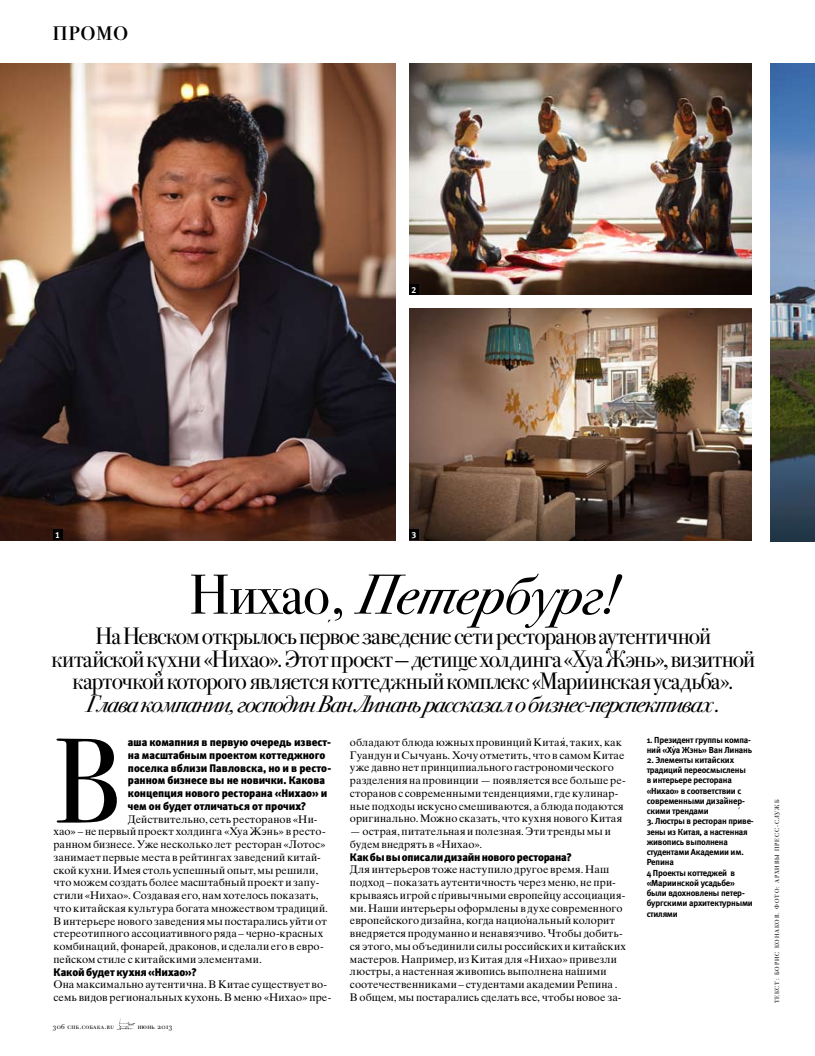
<style>
.page{position:relative;width:815px;height:1056px;background:#fff}
.page>*{position:absolute;margin:0;border:0;box-sizing:border-box;transform-origin:0 0}
.t1{font:120.88px "Bodoni 72 OSC";color:#000}
.t2{font:italic 56.25px "Bodoni 72 C";letter-spacing:-.005em;color:#000}
.t3{font:30px "Bodon 72 SCC";letter-spacing:.015em;color:#000}
.t4{font:23.75px/22.5px "Bodoni 72 C";letter-spacing:-.03em;color:#000;text-align:center}
.t5{font:italic 23.75px "Bodoni 72 C";letter-spacing:-.045em;color:#000}
.t6{font:11px/12.8px "Times Ten Cyr Upright";letter-spacing:.01em;color:#000}
.t7{font:11px/12.8px "Meta Black C";letter-spacing:-.005em;color:#000}
.t8{font:8.75px/10.2px "Meta Bold C";letter-spacing:-.02em;color:#000}
.t9{font:8.75px "Meta Bold LFC";color:#fff}
.t10{font:7.5px "Bodon 72 SCC";letter-spacing:.055em;color:#000}
.t11{font:6.25px "Bodoni 72 C";letter-spacing:.15em;color:#000}
.s1{font-style:normal}
</style>
<div class="page">
<svg style="left:117px;top:1018px;width:18px;height:12px"></svg>
<img style="left:771px;top:63px;width:44px;height:478px">
<img style="left:0;top:63px;width:395px;height:477px">
<img style="left:409px;top:308px;width:342px;height:232px">
<img style="left:409px;top:64px;width:342px;height:231px">
<div style="left:53px;top:530px;width:9px;height:10px;background:#000"></div>
<div style="left:409px;top:530px;width:9px;height:10px;background:#000"></div>
<div style="left:409px;top:284px;width:9px;height:11px;background:#000"></div>
<h3 class="t3" style="left:52px;top:12px;width:77px">промо</h3>
<p class="t9" style="left:411px;top:285px;width:6px">2</p>
<p class="t9" style="left:55px;top:530px;width:6px">1</p>
<p class="t9" style="left:411px;top:530px;width:6px">3</p>
<h2 class="t2" style="left:189px;top:563px;width:430px"><span class="s1">Нихао,</span> Петербург!</h2>
<h3 class="t4" style="left:51px;top:625px;width:705px">На Невском открылось первое заведение сети ресторанов аутентичной китайской кухни «Нихао». Этот проект — детище холдинга «Хуа Жэнь», визитной карточкой которого является коттеджный комплекс «Мариинская усадьба».</h3>
<h3 class="t5" style="left:86px;top:690px;width:636px">Глава компании, господин Ван Линань рассказал о бизнес-перспективах .</h3>
<h1 class="t1" style="left:53px;top:711px;width:71px">В</h1>
<p class="t7" style="left:128px;top:736px;width:205px">аша комапния в первую очередь извест&shy;на масштабным проектом коттеджного поселка вблизи Павловска, но и в ресто&shy;ранном бизнесе вы не новички. Какова концепция нового ресторана «Нихао» и чем он будет отличаться от прочих?</p>
<p class="t6" style="left:53px;top:812px;width:276px;text-indent:74px">Действительно, сеть ресторанов «Ни&shy;хао» – не первый проект холдинга «Хуа Жэнь» в ресто&shy;ранном бизнесе. Уже несколько лет ресторан «Лотос» занимает первые места в рейтингах заведений китай&shy;ской кухни. Имея столь успешный опыт, мы решили, что можем создать более масштабный проект и запу&shy;стили «Нихао». Создавая его, нам хотелось показать, что китайская культура богата множеством традиций.<br>В интерьере нового заведения мы постарались уйти от стереотипного ассоциативного ряда – черно-красных комбинаций, фонарей, драконов, и сделали его в евро&shy;пейском стиле с китайскими элементами.</p>
<p class="t7" style="left:53px;top:965px;width:145px">Какой будет кухня «Нихао»?</p>
<p class="t6" style="left:53px;top:978px;width:279px">Она максимально аутентична. В Китае существует во&shy;семь видов региональных кухонь. В меню «Нихао» пре-</p>
<p class="t10" style="left:53px;top:1022px;width:63px">306 спб.собака.ru</p>
<p class="t10" style="left:138px;top:1022px;width:36px">июнь 2013</p>
<p class="t6" style="left:350px;top:736px;width:277px">обладают блюда южных провинций Китая, таких, как Гуандун и Сычуань. Хочу отметить, что в самом Китае уже давно нет принципиального гастрономического разделения на провинции — появляется все больше ре&shy;сторанов с современными тенденциями, где кулинар&shy;ные подходы искусно смешиваются, а блюда подаются оригинально. Можно сказать, что кухня нового Китая</p>
<p class="t6" style="left:350px;top:825px;width:262px">— острая, питательная и полезная. Эти тренды мы и будем внедрять в «Нихао».</p>
<p class="t7" style="left:350px;top:851px;width:223px">Как бы вы описали дизайн нового ресторана?</p>
<p class="t6" style="left:350px;top:863px;width:278px">Для интерьеров тоже наступило другое время. Наш подход – показать аутентичность через меню, не при&shy;крываясь игрой с привычными европейцу ассоциация&shy;ми. Наши интерьеры оформлены в духе современного европейского дизайна, когда национальный колорит внедряется продуманно и ненавязчиво. Чтобы добить&shy;ся этого, мы объединили силы российских и китайских мастеров. Например, из Китая для «Нихао» привезли люстры, а настенная живопись выполнена нашими соотечественниками – студентами академии Репина .<br>В общем, мы постарались сделать все, чтобы новое за-</p>
<p class="t8" style="left:647px;top:734px;width:107px">1. Президент группы компа&shy;ний «Хуа Жэнь» Ван Линань</p>
<p class="t8" style="left:647px;top:755px;width:101px">2. Элементы китайских традиций переосмыслены в интерьере ресторана «Нихао» в соответствии с современными дизайнер&shy;скими трендами</p>
<p class="t8" style="left:647px;top:816px;width:109px">3. Люстры в ресторан приве&shy;зены из Китая, а настенная живопись выполнена студентами Академии им.<br>Репина<br>4 Проекты коттеджей в «Мариинской усадьбе» были вдохновлены петер&shy;бургскими архитектурными стилями</p>
<p class="t11" style="left:774px;top:1003px;width:205px;rotate:-90deg">текст: борис конаков. Фото: архивы пресс-служб</p>
</div>
